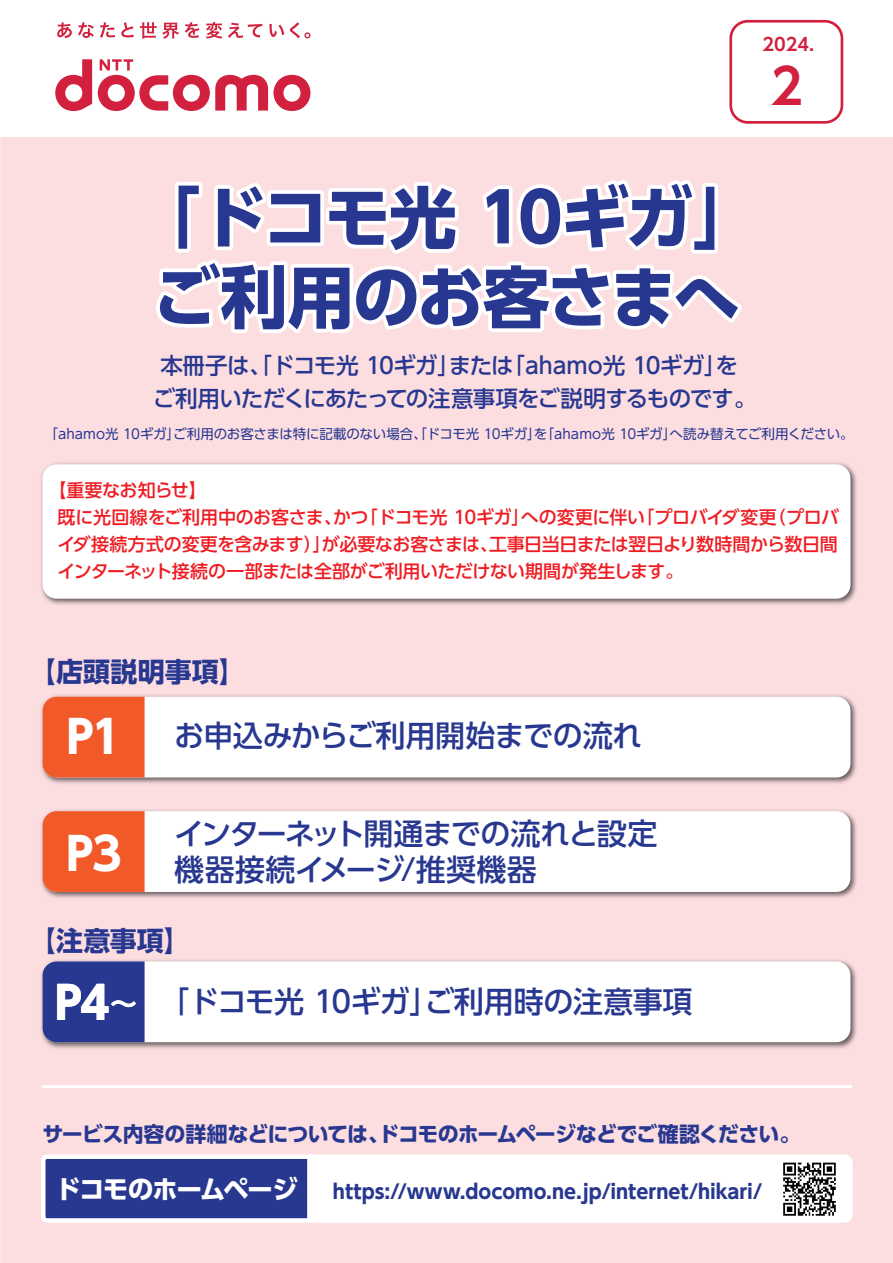
<style>
.page{position:relative;width:893px;height:1263px;background:#fff}
.page>*{position:absolute;margin:0;border:0;box-sizing:border-box;transform-origin:0 0}
.t1{font:700 67.5px/79.5px "UD Shin Go Pro";letter-spacing:-.045em;color:#283890}
.t2{font:700 48.9px "UD Shin Go Pro De";color:#d1213e}
.t3{font:700 45px "UD Shin Go Pro";color:#fff}
.t4{font:500 30px "UD Shin Go Pro";letter-spacing:-.02em;color:#283890}
.t5{font:500 30px/36px "UD Shin Go Pro";letter-spacing:-.04em;color:#283890}
.t6{font:700 27px "UD Shin Go Pro";color:#283890}
.t7{font:700 25.8px "UD Shin Go Pro";letter-spacing:-.07em;color:#fff}
.t8{font:500 22.5px/33.3px "UD Shin Go Pro";letter-spacing:-.035em;color:#283890;text-align:center}
.t9{font:700 21px "UD Shin Go Pro";letter-spacing:-.045em;color:#283890}
.t10{font:700 19.5px "UD Shin Go Pro";color:#283890}
.t11{font:500 18px/27px "UD Shin Go Pro";letter-spacing:-.02em;color:#ee1d23}
.t12{font:700 17.7px "UD Shin Go Pro De";color:#d1213e}
.t13{font:13.5px "UD Shin Go Pro";letter-spacing:-.005em;color:#283890}
.s1{font-weight:700;font-size:45px;color:#fff}
.s2{font-weight:700;font-size:27px;color:#fff}
</style>
<div class="page">
<div style="left:0;top:85px;width:893px;height:1178px;background:#fcdee1"></div>
<svg style="left:156px;top:180px;width:586px;height:153px"></svg>
<div style="left:0;top:0;width:893px;height:137px;background:#fff"></div>
<svg style="left:41px;top:1154px;width:812px;height:69px;background:#bec3dd"></svg>
<img style="left:41px;top:960px;width:816px;height:89px">
<div style="left:43px;top:961px;width:807px;height:81px;background:#fff;border-radius:14px"></div>
<div style="left:43px;top:961px;width:102px;height:81px;background:#283890"></div>
<img style="left:41px;top:810px;width:816px;height:88px">
<div style="left:43px;top:811px;width:807px;height:81px;background:#fff;border-radius:14px"></div>
<div style="left:43px;top:811px;width:102px;height:81px;background:#f15929"></div>
<img style="left:41px;top:695px;width:816px;height:89px">
<div style="left:43px;top:697px;width:807px;height:80px;background:#fff;border-radius:14px"></div>
<img style="left:41px;top:462px;width:816px;height:143px">
<div style="left:43px;top:464px;width:807px;height:135px;background:#fff;border-radius:14px"></div>
<div style="left:43px;top:697px;width:102px;height:80px;background:#f15929"></div>
<hr style="left:43px;top:1085px;width:808px;height:3px;background:#fff">
<div style="left:729px;top:20px;width:114px;height:104px;border:3px solid #d1213e;border-radius:17px"></div>
<svg style="left:55px;top:59px;width:37px;height:52px"></svg>
<svg style="left:98px;top:59px;width:212px;height:52px"></svg>
<svg style="left:57px;top:22px;width:15px;height:16px"></svg>
<svg style="left:78px;top:22px;width:16px;height:16px"></svg>
<svg style="left:100px;top:22px;width:15px;height:16px"></svg>
<svg style="left:121px;top:22px;width:13px;height:15px"></svg>
<svg style="left:140px;top:22px;width:39px;height:17px"></svg>
<svg style="left:185px;top:22px;width:14px;height:16px"></svg>
<svg style="left:206px;top:22px;width:16px;height:17px"></svg>
<svg style="left:228px;top:23px;width:34px;height:15px"></svg>
<svg style="left:269px;top:24px;width:15px;height:13px"></svg>
<svg style="left:290px;top:22px;width:20px;height:16px"></svg>
<svg style="left:170px;top:892px;width:492px;height:6px;background:#b59fa2"></svg>
<img style="left:778px;top:1157px;width:64px;height:64px">
<p class="t12" style="left:762px;top:30px;width:53px">2024.</p>
<h2 class="t2" style="left:770px;top:46px;width:34px">2</h2>
<h1 class="t1" style="left:133px;top:176px;width:629px">「ドコモ光 10ギガ」ご利用のお客さまへ</h1>
<p class="t8" style="left:153px;top:348px;width:605px">本冊子は、「ドコモ光 10ギガ」または「ahamo光 10ギガ」をご利用いただくにあたっての注意事項をご説明するものです。</p>
<p class="t13" style="left:45px;top:423px;width:811px">「ahamo光 10ギガ」ご利用のお客さまは特に記載のない場合、「ドコモ光 10ギガ」を「ahamo光 10ギガ」へ読み替えてご利用ください。</p>
<p class="t11" style="left:58px;top:476px;width:783px;text-indent:-9px">【重要なお知らせ】<br>既に光回線をご利用中のお客さま、かつ「ドコモ光 10ギガ」への変更に伴い「プロバイダ変更（プロバイダ接続方式の変更を含みます）」が必要なお客さまは、工事日当日または翌日より数時間から数日間インターネット接続の一部または全部がご利用いただけない期間が発生します。</p>
<h3 class="t6" style="left:29px;top:650px;width:218px">【店頭説明事項】</h3>
<h3 class="t4" style="left:67px;top:712px;width:577px"><span class="s1">P1</span> お申込みからご利用開始までの流れ</h3>
<h3 class="t3" style="left:66px;top:817px;width:57px">P3</h3>
<h3 class="t5" style="left:174px;top:815px;width:485px">インターネット開通までの流れと設定機器接続イメージ/推奨機器</h3>
<h3 class="t6" style="left:29px;top:918px;width:163px">【注意事項】</h3>
<h3 class="t4" style="left:55px;top:977px;width:639px"><span class="s1">P4</span><span class="s2">～</span> 「ドコモ光 10ギガ」ご利用時の注意事項</h3>
<p class="t9" style="left:43px;top:1116px;width:759px">サービス内容の詳細などについては、ドコモのホームページなどでご確認ください。</p>
<h3 class="t7" style="left:55px;top:1168px;width:244px">ドコモのホームページ</h3>
<p class="t10" style="left:333px;top:1176px;width:431px">https://www.docomo.ne.jp/internet/hikari/</p>
</div>
